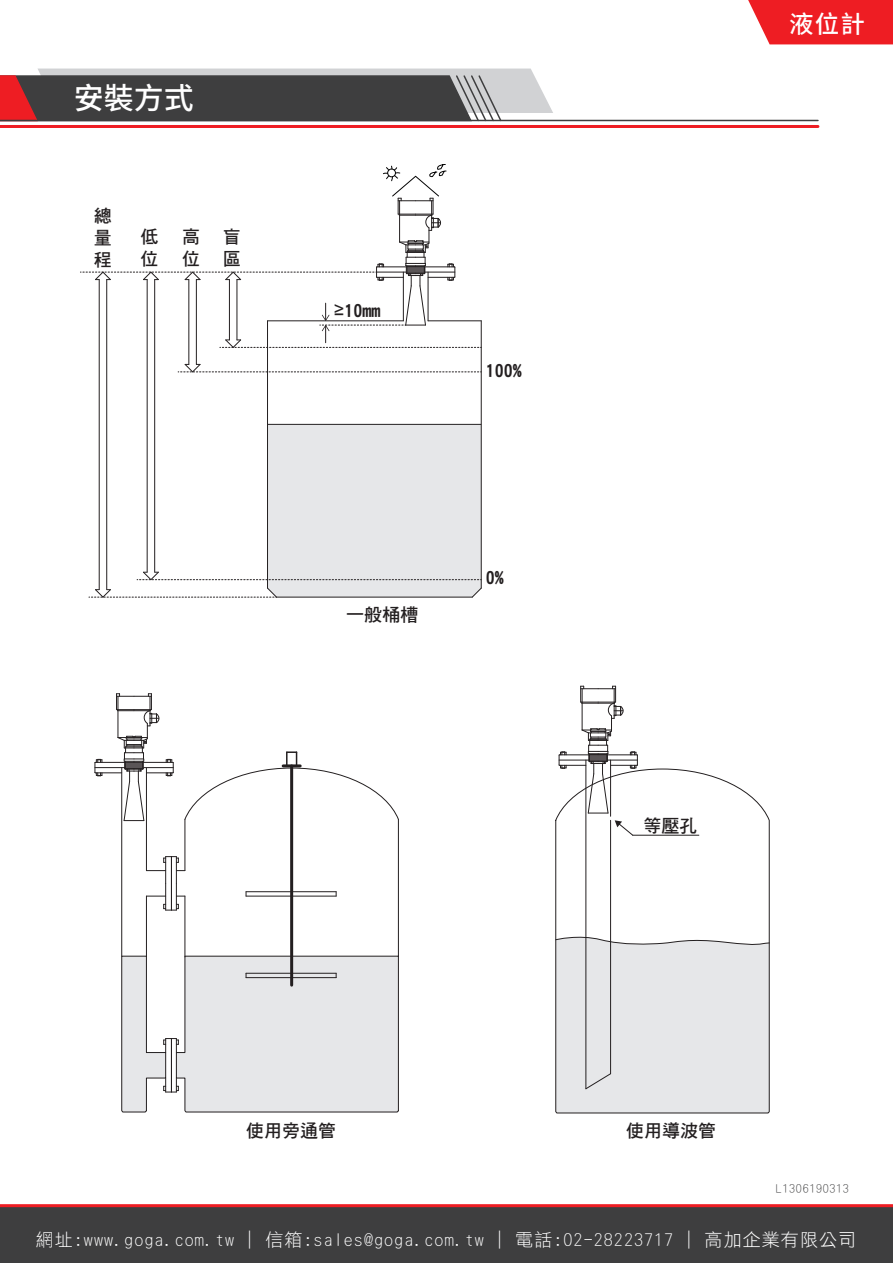
<style>
.page{position:relative;width:893px;height:1263px;background:#fff}
.page>*{position:absolute;margin:0;border:0;box-sizing:border-box;transform-origin:0 0}
.t1{font:500 30px "Noto Sans CJ Ktc";color:#fff}
.t2{font:500 24.45px "Noto Sans CJ Ktc";color:#fff}
.t3{font:18px "DF Hei Lt HK BF";letter-spacing:.06em;color:#fff}
.t4{font:18px/21.6px "DF Hei Bd HK BF";color:#231f20}
.t5{font:12px "DF Hei Lt HK BF";letter-spacing:.06em;color:#3e3e3f}
.s1{font-family:"Arial"}
</style>
<div class="page">
<svg style="left:0;top:69px;width:553px;height:53px;background:#6e6566"></svg>
<hr style="left:0;top:125px;width:818px;height:3px;background:#ee1d23">
<hr style="left:0;top:120px;width:818px;height:1px;background:#3e3e3f">
<div style="left:0;top:1206px;width:893px;height:57px;background:#3e3e3f"></div>
<hr style="left:0;top:1204px;width:893px;height:3px;background:#ee1d23">
<svg style="left:559px;top:686px;width:79px;height:82px"></svg>
<svg style="left:95px;top:693px;width:79px;height:128px"></svg>
<svg style="left:146px;top:856px;width:39px;height:55px"></svg>
<svg style="left:121px;top:955px;width:278px;height:158px;background:#e1e1e3"></svg>
<hr style="left:246px;top:891px;width:90px;height:1px;background:#231f20">
<hr style="left:246px;top:896px;width:90px;height:1px;background:#231f20">
<svg style="left:184px;top:751px;width:215px;height:69px"></svg>
<hr style="left:185px;top:896px;width:1px;height:61px;background:#231f20">
<hr style="left:185px;top:819px;width:1px;height:51px;background:#231f20">
<hr style="left:398px;top:819px;width:1px;height:137px;background:#231f20">
<hr style="left:121px;top:768px;width:1px;height:188px;background:#231f20">
<hr style="left:146px;top:896px;width:1px;height:60px;background:#231f20">
<hr style="left:146px;top:768px;width:1px;height:102px;background:#231f20">
<hr style="left:290px;top:766px;width:3px;height:219px;background:#231f20">
<hr style="left:188px;top:280px;width:1px;height:84px;background:#231f20">
<hr style="left:196px;top:280px;width:1px;height:84px;background:#231f20">
<svg style="left:178px;top:363px;width:303px;height:10px"></svg>
<hr style="left:147px;top:280px;width:1px;height:292px;background:#231f20">
<hr style="left:154px;top:280px;width:1px;height:292px;background:#231f20">
<hr style="left:99px;top:280px;width:1px;height:309px;background:#231f20">
<hr style="left:106px;top:280px;width:1px;height:309px;background:#231f20">
<svg style="left:748px;top:0;width:145px;height:44px;background:#ef2d33"></svg>
<svg style="left:555px;top:768px;width:215px;height:346px"></svg>
<hr style="left:585px;top:760px;width:1px;height:329px;background:#231f20">
<hr style="left:610px;top:820px;width:1px;height:254px;background:#231f20">
<svg style="left:555px;top:934px;width:215px;height:179px;background:#e1e2e4"></svg>
<hr style="left:267px;top:321px;width:1px;height:267px;background:#231f20">
<hr style="left:481px;top:321px;width:1px;height:267px;background:#231f20">
<svg style="left:89px;top:424px;width:393px;height:174px"></svg>
<svg style="left:80px;top:164px;width:402px;height:184px"></svg>
<h1 class="t1" style="left:74px;top:81px;width:121px">安裝方式</h1>
<p class="t4" style="left:94px;top:205px;width:19px;text-align:justify">總量程</p>
<p class="t4" style="left:140px;top:226px;width:19px">低位</p>
<p class="t4" style="left:182px;top:226px;width:20px">高位</p>
<p class="t4" style="left:223px;top:226px;width:19px">盲區</p>
<p class="t4" style="left:334px;top:300px;width:48px"><span class="s1">≥</span>10mm</p>
<p class="t4" style="left:486px;top:359px;width:37px">100%</p>
<p class="t4" style="left:346px;top:604px;width:74px">一般桶槽</p>
<p class="t4" style="left:486px;top:567px;width:19px">0%</p>
<h2 class="t2" style="left:789px;top:10px;width:78px">液位計</h2>
<p class="t4" style="left:643px;top:815px;width:55px">等壓孔</p>
<p class="t4" style="left:246px;top:1119px;width:91px">使用旁通管</p>
<p class="t4" style="left:626px;top:1119px;width:91px">使用導波管</p>
<p class="t5" style="left:776px;top:1183px;width:75px">L1306190313</p>
<p class="t3" style="left:36px;top:1230px;width:822px">網址:www.goga.com.tw | 信箱:sales@goga.com.tw | 電話:02-28223717 | 高加企業有限公司</p>
</div>
